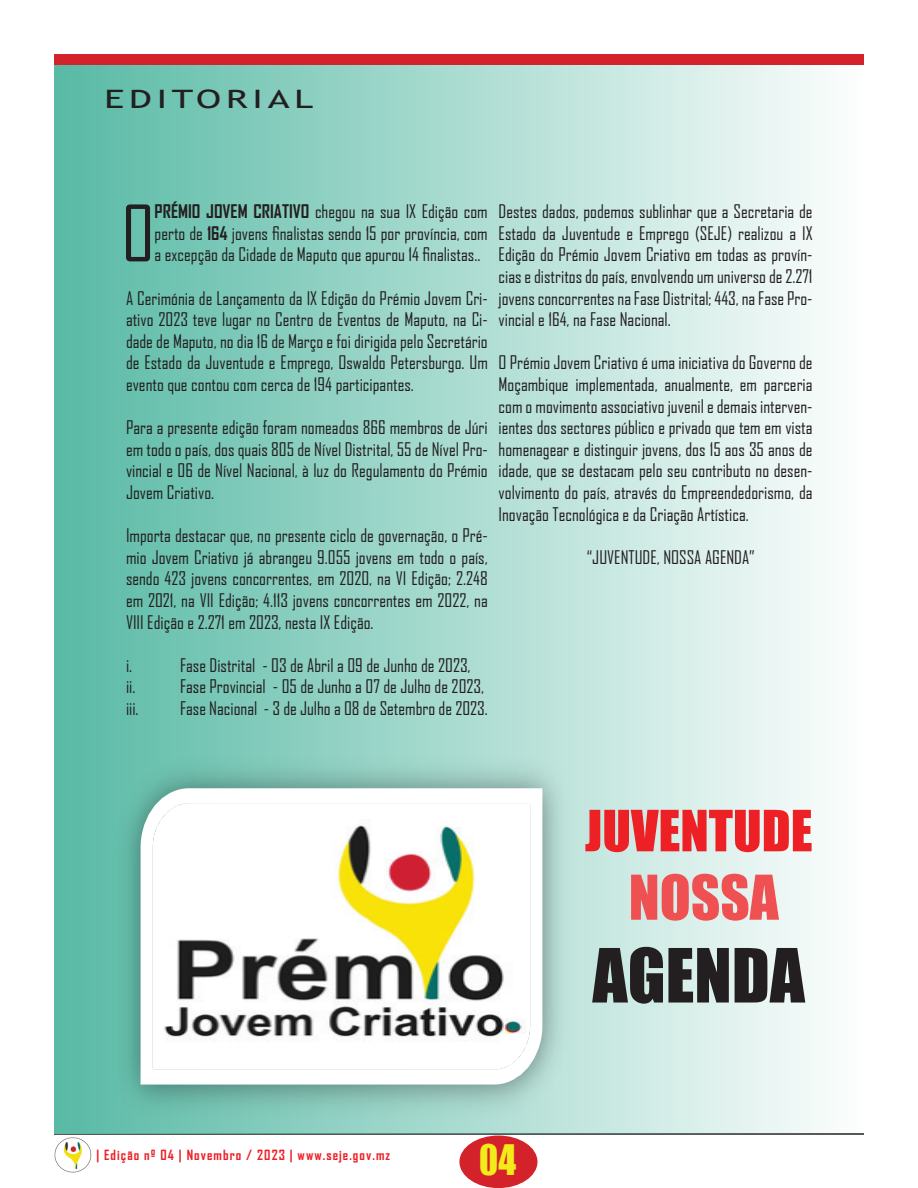
<style>
.page{position:relative;width:918px;height:1188px;background:#fff}
.page>*{position:absolute;margin:0;border:0;box-sizing:border-box;transform-origin:0 0}
.t1{font:74.55px "Agency FB";color:#231f20}
.t2{font:69px "Impact";color:#231f20}
.t3{font:57px "Impact";color:#ef5051}
.t4{font:52.5px "Impact";color:#ed2026}
.t5{font:38.7px "Impact";color:#f2eb19;scale:.92 1}
.t6{font:25.35px "Trebuchet MS";letter-spacing:.13em;color:#231f20;scale:1.46 1}
.t7{font:18px/21.6px "Agency FB";color:#231f20;text-align:justify}
.t8{font:700 13.5px "Agency FB";letter-spacing:.08em;color:#ed2026}
.s1{font-weight:700}
</style>
<div class="page">
<hr style="left:54px;top:1133px;width:810px;height:2px;background:#231f20">
<div style="left:54px;top:54px;width:810px;height:1079px;background:linear-gradient(to right,#58b9a4,#fdfdfd)"></div>
<img style="left:106px;top:746px;width:471px;height:382px">
<svg style="left:134px;top:780px;width:415px;height:312px"></svg>
<div style="left:54px;top:54px;width:810px;height:10px;background:#d3222a"></div>
<div style="left:459px;top:1136px;width:78px;height:52px;background:#d3222a;border-radius:50%"></div>
<img style="left:54px;top:1137px;width:38px;height:36px">
<h3 class="t6" style="left:104px;top:83px;width:145px">EDITORIAL</h3>
<h1 class="t1" style="left:121px;top:188px;width:35px">O</h1>
<p class="t7" style="left:155px;top:200px;width:335px"><span class="s1">PRÉMIO JOVEM CRIATIVO</span> chegou na sua IX Edição com perto de <span class="s1">164</span> jovens finalistas sendo 15 por província, com a excepção da Cidade de Maputo que apurou 14 finalistas..</p>
<p class="t7" style="left:126px;top:287px;width:363px">A Cerimónia de Lançamento da IX Edição do Prémio Jovem Cri&shy;ativo 2023 teve lugar no Centro de Eventos de Maputo, na Ci&shy;dade de Maputo, no dia 16 de Março e foi dirigida pelo Secretário de Estado da Juventude e Emprego, Oswaldo Petersburgo. Um evento que contou com cerca de 194 participantes.</p>
<p class="t7" style="left:126px;top:416px;width:363px">Para a presente edição foram nomeados 866 membros de Júri em todo o país, dos quais 805 de Nível Distrital, 55 de Nível Pro&shy;vincial e 06 de Nível Nacional, à luz do Regulamento do Prémio Jovem Criativo.</p>
<p class="t7" style="left:126px;top:524px;width:363px">Importa destacar que, no presente ciclo de governação, o Pré&shy;mio Jovem Criativo já abrangeu 9.055 jovens em todo o país, sendo 423 jovens concorrentes, em 2020, na VI Edição; 2.248 em 2021, na VII Edição; 4.113 jovens concorrentes em 2022, na VIII Edição e 2.271 em 2023, nesta IX Edição.</p>
<p class="t7" style="left:126px;top:654px;width:8px">i.</p>
<p class="t7" style="left:180px;top:654px;width:292px">Fase Distrital - 03 de Abril a 09 de Junho de 2023,</p>
<p class="t7" style="left:126px;top:676px;width:11px">ii.</p>
<p class="t7" style="left:180px;top:676px;width:306px">Fase Provincial - 05 de Junho a 07 de Julho de 2023,</p>
<p class="t7" style="left:126px;top:697px;width:14px">iii.</p>
<p class="t7" style="left:180px;top:697px;width:309px">Fase Nacional - 3 de Julho a 08 de Setembro de 2023.</p>
<p class="t7" style="left:499px;top:200px;width:316px">Destes dados, podemos sublinhar que a Secretaria de Estado da Juventude e Emprego (SEJE) realizou a IX Edição do Prémio Jovem Criativo em todas as provín&shy;cias e distritos do país, envolvendo um universo de 2.271 jovens concorrentes na Fase Distrital; 443, na Fase Pro&shy;vincial e 164, na Fase Nacional.</p>
<p class="t7" style="left:499px;top:352px;width:316px">O Prémio Jovem Criativo é uma iniciativa do Governo de Moçambique implementada, anualmente, em parceria com o movimento associativo juvenil e demais interven&shy;ientes dos sectores público e privado que tem em vista homenagear e distinguir jovens, dos 15 aos 35 anos de idade, que se destacam pelo seu contributo no desen&shy;volvimento do país, através do Empreendedorismo, da Inovação Tecnológica e da Criação Artística.</p>
<p class="t7" style="left:587px;top:546px;width:170px">“JUVENTUDE, NOSSA AGENDA”</p>
<h3 class="t4" style="left:585px;top:790px;width:229px">JUVENTUDE</h3>
<h3 class="t3" style="left:629px;top:853px;width:151px">NOSSA</h3>
<h2 class="t2" style="left:593px;top:922px;width:214px">AGENDA</h2>
<p class="t8" style="left:96px;top:1147px;width:295px">| Edição nº 04 | Novembro / 2023 | www.seje.gov.mz</p>
<h3 class="t5" style="left:479px;top:1130px;width:42px">04</h3>
</div>
